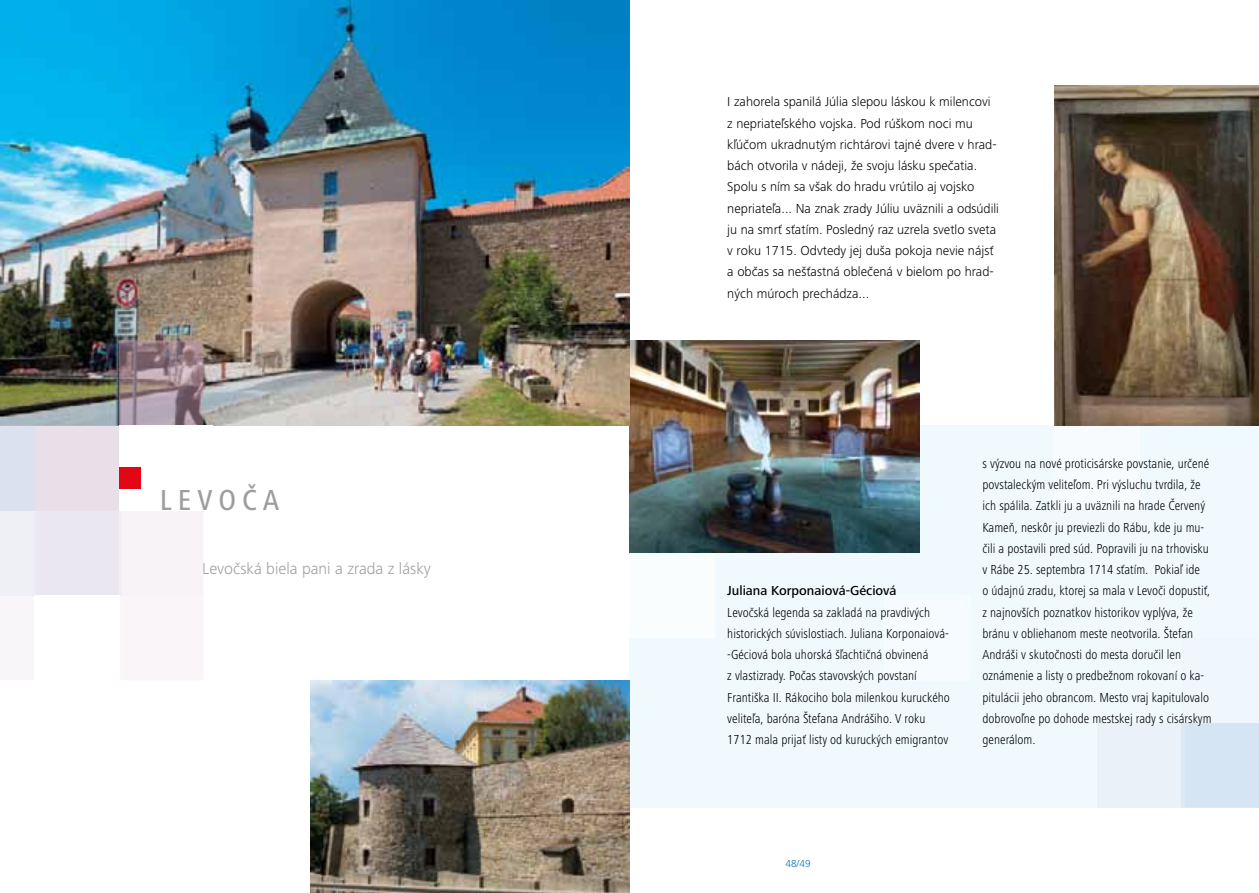
<style>
.page{position:relative;width:1259px;height:893px;background:#fff}
.page>*{position:absolute;margin:0;border:0;box-sizing:border-box;transform-origin:0 0}
.t1{font:500 condensed 30px "Frutiger Next LTCE";letter-spacing:.2em;color:#9d9d9c}
.t2{font:300 16.5px "Frutiger Next LTCE";color:#9d9d9c}
.t3{font:300 condensed 13.5px/21.3px "Frutiger Next LTCE";color:#000}
.t4{font:300 13.5px/21.3px "Frutiger Next LTCE";color:#000}
.t5{font:500 13.5px "Frutiger Next LTCE";color:#000}
.t6{font:300 10.5px "Frutiger Next LTCE";color:#0075bf}
</style>
<div class="page">
<div style="left:629px;top:425px;width:630px;height:383px;background:#f0f9fe"></div>
<div style="left:1054px;top:425px;width:86px;height:85px;background:#f7fbfe"></div>
<div style="left:884px;top:595px;width:85px;height:85px;background:#f5fbfe"></div>
<div style="left:629px;top:553px;width:85px;height:85px;background:#fff"></div>
<img style="left:1054px;top:85px;width:205px;height:340px">
<img style="left:629px;top:340px;width:290px;height:213px">
<img style="left:0;top:0;width:629px;height:425px">
<img style="left:0;top:340px;width:203px;height:256px">
<div style="left:119px;top:425px;width:94px;height:85px;background:#fff"></div>
<div style="left:34px;top:595px;width:85px;height:92px;background:#fff"></div>
<div style="left:119px;top:468px;width:21px;height:21px;background:#e30613"></div>
<img style="left:310px;top:680px;width:319px;height:213px">
<h1 class="t1" style="left:160px;top:483px;width:121px">LEVOČA</h1>
<p class="t2" style="left:202px;top:559px;width:230px">Levočská biela pani a zrada z lásky</p>
<p class="t4" style="left:727px;top:91px;width:273px">I zahorela spanilá Júlia slepou láskou k milencovi z nepriateľského vojska. Pod rúškom noci mu kľúčom ukradnutým richtárovi tajné dvere v hrad&shy;bách otvorila v nádeji, že svoju lásku spečatia.<br>Spolu s ním sa však do hradu vrútilo aj vojsko nepriateľa... Na znak zrady Júliu uväznili a odsúdili ju na smrť sťatím. Posledný raz uzrela svetlo sveta v roku 1715. Odvtedy jej duša pokoja nevie nájsť a občas sa nešťastná oblečená v bielom po hrad&shy;ných múroch prechádza...</p>
<p class="t5" style="left:727px;top:583px;width:171px">Juliana Korponaiová-Géciová</p>
<p class="t3" style="left:727px;top:602px;width:224px">Levočská legenda sa zakladá na pravdivých historických súvislostiach. Juliana Korponaiová--Géciová bola uhorská šľachtičná obvinená<br>z vlastizrady. Počas stavovských povstaní Františka II. Rákociho bola milenkou kuruckého veliteľa, baróna Štefana Andrášiho. V roku 1712 mala prijať listy od kuruckých emigrantov</p>
<p class="t3" style="left:982px;top:453px;width:230px">s výzvou na nové proticisárske povstanie, určené povstaleckým veliteľom. Pri výsluchu tvrdila, že ich spálila. Zatkli ju a uväznili na hrade Červený Kameň, neskôr ju previezli do Rábu, kde ju mu&shy;čili a postavili pred súd. Popravili ju na trhovisku v Rábe 25. septembra 1714 sťatím. Pokiaľ ide<br>o údajnú zradu, ktorej sa mala v Levoči dopustiť, z najnovších poznatkov historikov vyplýva, že bránu v obliehanom meste neotvorila. Štefan Andráši v skutočnosti do mesta doručil len oznámenie a listy o predbežnom rokovaní o ka&shy;pitulácii jeho obrancom. Mesto vraj kapitulovalo dobrovoľne po dohode mestskej rady s cisárskym generálom.</p>
<p class="t6" style="left:785px;top:857px;width:27px">48/49</p>
</div>
